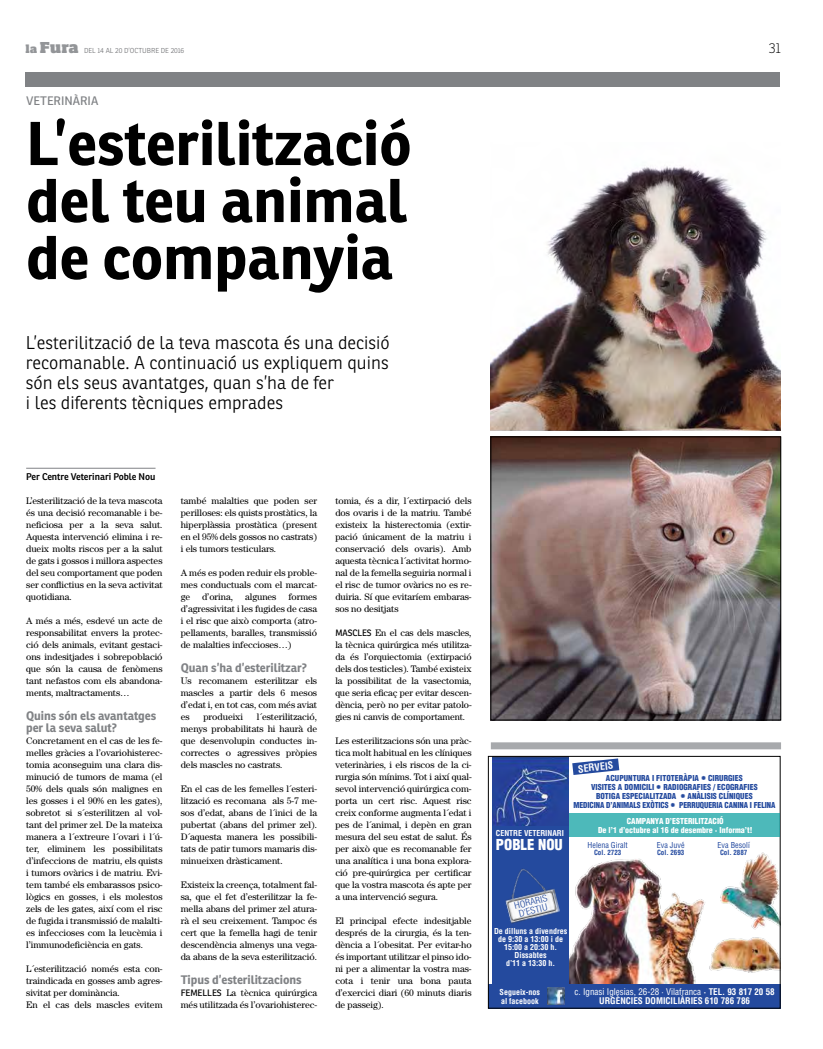
<style>
.page{position:relative;width:823px;height:1049px;background:#fff}
.page>*{position:absolute;margin:0;border:0;box-sizing:border-box;transform-origin:0 0}
.t1{font:700 60px/57px "Ronnia";color:#000;text-align:justify}
.t2{font:300 18px/20px "Ronnia";color:#000}
.t3{font:900 condensed 14.8px "Helvetica";color:#fff}
.t4{font:100 14px "Ronnia";color:#000}
.t5{font:700 12px/12px "Ronnia";letter-spacing:-.005em;color:#808285}
.t6{font:12px "Ronnia";color:#808285}
.t7{font:700 condensed 9.9px "Helvetica";color:#fff}
.t8{font:9.5px/12px "Century";letter-spacing:-.005em;color:#000;text-align:justify}
.t9{font:600 9.5px "Ronnia";letter-spacing:-.005em;color:#000}
.t10{font:700 condensed 9px/9px "Helvetica";color:#fff;text-align:center}
.t11{font:300 condensed 9px/9px "Helvetica";color:#244a9e;scale:1.13 1}
.t12{font:900 condensed 8px "Helvetica";color:#244a9e}
.t13{font:700 condensed 8px/8px "Helvetica";color:#fff;text-align:center}
.t14{font:900 condensed 8px/9.1px "Helvetica";color:#fff}
.t15{font:condensed 8px "Helvetica";color:#20479e}
.t16{font:300 7px "Ronnia";color:#6d6e71}
.t17{font:700 condensed 7px "Helvetica";color:#20479e}
.s1{font-family:"Soho Std";font-weight:800;font-size:10.9px;color:#939598}
.s2{font-family:"Soho Std";font-weight:800;font-size:14.8px;color:#939598}
.s3{font-family:"Ronnia";font-size:9px}
.s4{font-weight:400}
</style>
<div class="page">
<div style="left:26px;top:72px;width:754px;height:14px;background:#808285"></div>
<div style="left:490px;top:742px;width:290px;height:7px;background:#a7a9ac"></div>
<img style="left:490px;top:166px;width:290px;height:265px">
<img style="left:492px;top:439px;width:286px;height:279px">
<div style="left:490px;top:437px;width:290px;height:283px;border:1px solid #000"></div>
<hr style="left:26px;top:468px;width:129px;height:1px;background:#808285">
<svg style="left:572px;top:758px;width:47px;height:17px"></svg>
<img style="left:568px;top:849px;width:210px;height:135px">
<div style="left:492px;top:823px;width:76px;height:185px;background:#244a9e"></div>
<div style="left:488px;top:984px;width:292px;height:24px;background:#244a9e"></div>
<img style="left:505px;top:868px;width:55px;height:56px">
<img style="left:492px;top:758px;width:76px;height:67px">
<div style="left:488px;top:756px;width:292px;height:252px;border:1px solid #000"></div>
<img style="left:547px;top:987px;width:17px;height:18px">
<div style="left:568px;top:813px;width:211px;height:24px;background:#4db9ba"></div>
<p class="t16" style="left:26px;top:46px;width:160px"><span class="s1">la</span> <span class="s2">Fura</span> DEL 14 AL 20 D’OCTUBRE DE 2016</p>
<h3 class="t4" style="left:768px;top:40px;width:14px">31</h3>
<p class="t6" style="left:26px;top:93px;width:47px">VETERINÀR</p>
<p class="t6" style="left:87px;top:93px;width:12px">IA</p>
<h1 class="t1" style="left:26px;top:115px;width:387px">L’esterilització del teu animal de companyia</h1>
<h2 class="t2" style="left:26px;top:333px;width:365px">L’esterilització de la teva mascota és una decisió recomanable. A continuació us expliquem quins són els seus avantatges, quan s’ha de fer<br>i les diferents tècniques emprades</h2>
<p class="t9" style="left:26px;top:471px;width:131px">Per Centre Veterinari Poble N ou</p>
<p class="t8" style="left:26px;top:495px;width:138px">L’esterilització de la teva mascota és una decisió recomanable i be&shy;neficiosa per a la seva salut.<br>Aquesta intervenció elimina i re&shy;dueix molts riscos per a la salut de gats i gossos i millora aspectes del seu comportament que poden ser conflictius en la seva activitat quotidiana.</p>
<p class="t8" style="left:26px;top:615px;width:138px">A més a més, esdevé un acte de responsabilitat envers la protec&shy;ció dels animals, evitant gestaci&shy;ons indesitjades i sobrepoblació que són la causa de fenòmens tant nefastos com els abandona&shy;ments, maltractaments…</p>
<p class="t5" style="left:26px;top:710px;width:131px">Quins són els avantatges per la seva salut?</p>
<p class="t8" style="left:26px;top:735px;width:138px">Concretament en el cas de les fe&shy;melles gràcies a l’ovariohisterec&shy;tomia aconseguim una clara dis&shy;minució de tumors de mama (el 50% dels quals són malignes en les gosses i el 90% en les gates), sobretot si s´esterilitzen al vol&shy;tant del primer zel. De la mateixa manera a l´extreure l´ovari i l´ú&shy;ter, eliminem les possibilitats d’infeccions de matriu, els quists i tumors ovàrics i de matriu. Evi&shy;tem també els embarassos psico&shy;lògics en gosses, i els molestos zels de les gates, així com el risc de fugida i transmissió de malalti&shy;es infeccioses com la leucèmia i l’immunodeficiència en gats.</p>
<p class="t8" style="left:26px;top:963px;width:138px;text-align:left">L´esterilització només esta con&shy;traindicada en gosses amb agres&shy;sivitat per dominància.<br>En el cas dels mascles evitem</p>
<p class="t8" style="left:181px;top:495px;width:138px">també malalties que poden ser perilloses: els quists prostàtics, la hiperplàssia prostàtica (present en el 95% dels gossos no castrats) i els tumors testiculars.</p>
<p class="t8" style="left:181px;top:567px;width:138px">A més es poden reduir els proble&shy;mes conductuals com el marcat&shy;ge d’orina, algunes formes d’agressivitat i les fugides de casa i el risc que això comporta (atro&shy;pellaments, baralles, transmissió de malalties infeccioses…)</p>
<p class="t5" style="left:181px;top:662px;width:128px">Quan s’ha d’esterilitzar?</p>
<p class="t8" style="left:181px;top:675px;width:138px">Us recomanem esterilitzar els mascles a partir dels 6 mesos d’edat i, en tot cas, com més aviat es</p>
<p class="t8" style="left:181px;top:711px;width:138px;text-indent:76px">l´esterilització, menys probabilitats hi haurà de que desenvolupin conductes in&shy;correctes o agressives pròpies dels mascles no castrats.</p>
<p class="t8" style="left:181px;top:783px;width:138px">En el cas de les femelles l´esteri&shy;lització es recomana als 5-7 me&shy;sos d’edat, abans de l´inici de la pubertat (abans del primer zel).<br>D´aquesta manera les possibili&shy;tats de patir tumors mamaris dis&shy;minueixen dràsticament.</p>
<p class="t8" style="left:181px;top:879px;width:138px">Existeix la creença, totalment fal&shy;sa, que el fet d’esterilitzar la fe&shy;mella abans del primer zel atura&shy;rà el seu creixement. Tampoc és cert que la femella hagi de tenir descendència almenys una vega&shy;da abans de la seva esterilització.</p>
<p class="t5" style="left:181px;top:974px;width:122px">Tipus d’esterilitzacions</p>
<p class="t8" style="left:181px;top:987px;width:138px"><span class="s3">FEMELL ES</span> La tècnica quirúrgica més utilitzada és l’ovariohisterec-</p>
<p class="t8" style="left:203px;top:711px;width:41px">produeixi</p>
<p class="t8" style="left:335px;top:495px;width:138px">tomia, és a dir, l´extirpació dels dos ovaris i de la matriu. També existeix la histerectomia (extir&shy;pació únicament de la matriu i conservació dels ovaris). Amb aquesta tècnica l´activitat hormo&shy;nal de la femella seguiria normal i el risc de tumor ovàrics no es re&shy;duiria. Sí que evitaríem embaras&shy;sos no desitjats</p>
<p class="t8" style="left:335px;top:627px;width:138px"><span class="s3">MASCL ES</span> En el cas dels mascles, la tècnica quirúrgica més utilitza&shy;da és l’orquiectomia (extirpació dels dos testicles). També existeix la possibilitat de la vasectomia, que seria eficaç per evitar descen&shy;dència, però no per evitar patolo&shy;gies ni canvis de comportament.</p>
<p class="t8" style="left:335px;top:735px;width:138px">Les esterilitzacions són una pràc&shy;tica molt habitual en les clíniques veterinàries, i els riscos de la ci&shy;rurgia són mínims. Tot i així qual&shy;sevol intervenció quirúrgica com&shy;porta un cert risc. Aquest risc creix conforme augmenta l´edat i pes de l´animal, i depèn en gran mesura del seu estat de salut. És per això que es recomanable fer una analítica i una bona explora&shy;ció pre-quirúrgica per certificar que la vostra mascota és apte per a una intervenció segura.</p>
<p class="t8" style="left:335px;top:915px;width:138px">El principal efecte indesitjable després de la cirurgia, és la ten&shy;dència a l´obesitat. Per evitar-ho és important utilitzar el pinso ido&shy;ni per a alimentar la vostra mas&shy;cota i tenir una bona pauta d’exercici diari (60 minuts diaris de passeig).</p>
<p class="t13" style="left:495px;top:829px;width:69px">CENTRE VETERINARI</p>
<h3 class="t3" style="left:495px;top:835px;width:17px">POBLE</h3>
<h3 class="t3" style="left:538px;top:835px;width:26px">NO U</h3>
<p class="t7" style="left:577px;top:763px;width:37px;rotate:-6deg">serveis</p>
<p class="t12" style="left:605px;top:773px;width:56px">ACUPUNTURA I FITOTER</p>
<p class="t12" style="left:683px;top:773px;width:13px">ÀPIA</p>
<p class="t12" style="left:707px;top:773px;width:29px">CIRURGIES</p>
<p class="t12" style="left:590px;top:782px;width:5px">VISITES</p>
<p class="t12" style="left:617px;top:782px;width:16px">A DOMICILI</p>
<p class="t12" style="left:663px;top:782px;width:30px">RADIOGRAFIES</p>
<p class="t12" style="left:712px;top:782px;width:27px">/ ECOGRAFIES</p>
<p class="t12" style="left:595px;top:791px;width:5px">BOTI</p>
<p class="t12" style="left:611px;top:791px;width:28px">GA ESPECIALIT</p>
<p class="t12" style="left:659px;top:791px;width:18px">ZADA</p>
<p class="t12" style="left:687px;top:791px;width:18px">ANÀLISIS</p>
<p class="t12" style="left:718px;top:791px;width:31px">CLÍNI QUES</p>
<p class="t12" style="left:573px;top:800px;width:19px">MEDICINA</p>
<p class="t12" style="left:606px;top:800px;width:12px">D’ANIMALS</p>
<p class="t12" style="left:642px;top:800px;width:17px">EXÒTICS</p>
<p class="t12" style="left:678px;top:800px;width:34px">PERRUQUERIA</p>
<p class="t12" style="left:724px;top:800px;width:5px">CANINA</p>
<p class="t12" style="left:749px;top:800px;width:9px">I FELINA</p>
<p class="t15" style="left:587px;top:840px;width:42px">Helena Giralt</p>
<p class="t17" style="left:593px;top:848px;width:29px">Col. 2723</p>
<p class="t14" style="left:597px;top:816px;width:156px;text-indent:106px">ZACIÓ<br>De l’1 d’octubre al 16 de desembre · Informa’t!</p>
<p class="t14" style="left:626px;top:816px;width:6px">CAM</p>
<p class="t14" style="left:641px;top:816px;width:35px">PANYA D’ESTERILIT</p>
<p class="t15" style="left:656px;top:840px;width:29px">Eva Juvé</p>
<p class="t17" style="left:656px;top:848px;width:29px">Col. 2693</p>
<p class="t15" style="left:717px;top:840px;width:34px">Eva Besolí</p>
<p class="t17" style="left:719px;top:848px;width:29px">Col. 2887</p>
<p class="t11" style="left:513px;top:901px;width:32px;rotate:-14deg">HORARIS<br>D’ESTIU</p>
<p class="t13" style="left:493px;top:927px;width:75px">De dilluns a divendres de 9:30 a 13:00 i de<br>15:00 a 20:30 h.<br>Dissabtes<br>d’11 a 13:30 h.</p>
<p class="t13" style="left:499px;top:987px;width:42px;line-height:9px;text-align:left">Segueix-nos al facebook</p>
<p class="t10" style="left:574px;top:987px;width:201px"><span class="s4">c. Ignasi Iglesias, 26-28 · Vilafranca</span> · TEL. 93 817 20 58<br>URGÈNCIES DOMICILIÀRIES 610 786 786</p>
</div>
